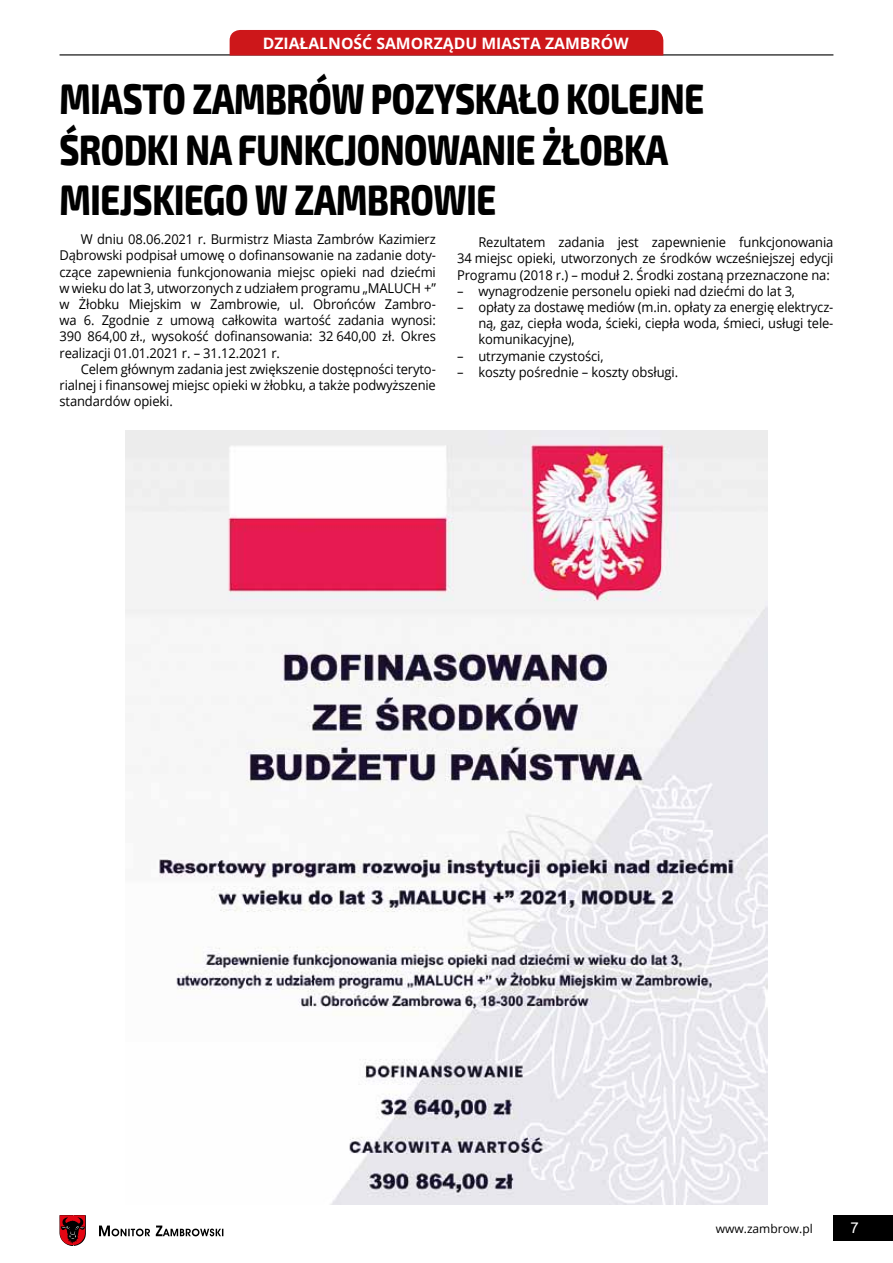
<style>
.page{position:relative;width:893px;height:1263px;background:#fff}
.page>*{position:absolute;margin:0;border:0;box-sizing:border-box;transform-origin:0 0}
.t1{font:800 42px/50.4px "Exo 2";letter-spacing:-.01em;color:#000;scale:.8 1}
.t2{font:700 15.75px "Open Sans";color:#fff}
.t3{font:15px "Arial";color:#fff}
.t4{font:13.5px/16.2px "Open Sans";letter-spacing:-.01em;color:#000;text-align:justify;scale:.96 1}
.t5{font:12px "Open Sans";color:#000}
</style>
<div class="page">
<svg style="left:99px;top:1225px;width:51px;height:11px"></svg>
<svg style="left:156px;top:1225px;width:67px;height:11px"></svg>
<svg style="left:60px;top:1215px;width:26px;height:31px"></svg>
<div style="left:833px;top:1215px;width:60px;height:25px;background:#000"></div>
<hr style="left:60px;top:54px;width:773px;height:1px;background:#000">
<div style="left:230px;top:30px;width:433px;height:25px;background:#cd171a"></div>
<img style="left:126px;top:430px;width:642px;height:775px">
<p class="t2" style="left:263px;top:32px;width:23px">DZIAŁALNOŚĆ</p>
<p class="t2" style="left:376px;top:32px;width:22px">SAMORZĄDU</p>
<p class="t2" style="left:481px;top:32px;width:25px">MIASTA</p>
<p class="t2" style="left:545px;top:32px;width:23px">ZAMBRÓW</p>
<h1 class="t1" style="left:60px;top:75px;width:807px">MIASTO ZAMBRÓW POZYSKAŁO KOLEJNE<br>ŚRODKI NA FUNKCJONOWANIE ŻŁOBKA<br>MIEJSKIEGO W ZAMBROWIE</h1>
<p class="t4" style="left:60px;top:231px;width:394px;text-indent:21px">W dniu 08.06.2021 r. Burmistrz Miasta Zambrów Kazimierz Dąbrowski podpisał umowę o dofinansowanie na zadanie doty&shy;czące zapewnienia funkcjonowania miejsc opieki nad dziećmi w wieku do lat 3, utworzonych z udziałem programu „MALUCH +” w Żłobku Miejskim w Zambrowie, ul. Obrońców Zambro&shy;wa 6. Zgodnie z umową całkowita wartość zadania wynosi:<br>390 864,00 zł., wysokość dofinansowania: 32 640,00 zł. Okres realizacji 01.01.2021 r. – 31.12.2021 r.</p>
<p class="t4" style="left:60px;top:360px;width:394px;text-indent:21px">Celem głównym zadania jest zwiększenie dostępności teryto&shy;rialnej i finansowej miejsc opieki w żłobku, a także podwyższenie standardów opieki.</p>
<p class="t4" style="left:457px;top:234px;width:394px;text-indent:21px">Rezultatem zadania jest zapewnienie funkcjonowania 34 miejsc opieki, utworzonych ze środków wcześniejszej edycji Programu (2018 r.) – moduł 2. Środki zostaną przeznaczone na:</p>
<p class="t4" style="left:457px;top:282px;width:354px">– wynagrodzenie personelu opieki nad dziećmi do lat 3,</p>
<p class="t4" style="left:478px;top:299px;width:371px;text-indent:-21px">– opłaty za dostawę mediów (m.in. opłaty za energię elektrycz&shy;ną, gaz, ciepła woda, ścieki, ciepła woda, śmieci, usługi tele&shy;komunikacyjne),</p>
<p class="t4" style="left:457px;top:347px;width:154px">– utrzymanie czystości,</p>
<p class="t4" style="left:457px;top:363px;width:232px">– koszty pośrednie – koszty obsługi.</p>
<p class="t5" style="left:716px;top:1221px;width:99px">www.zambrow.pl</p>
<p class="t3" style="left:850px;top:1218px;width:10px">7</p>
</div>
